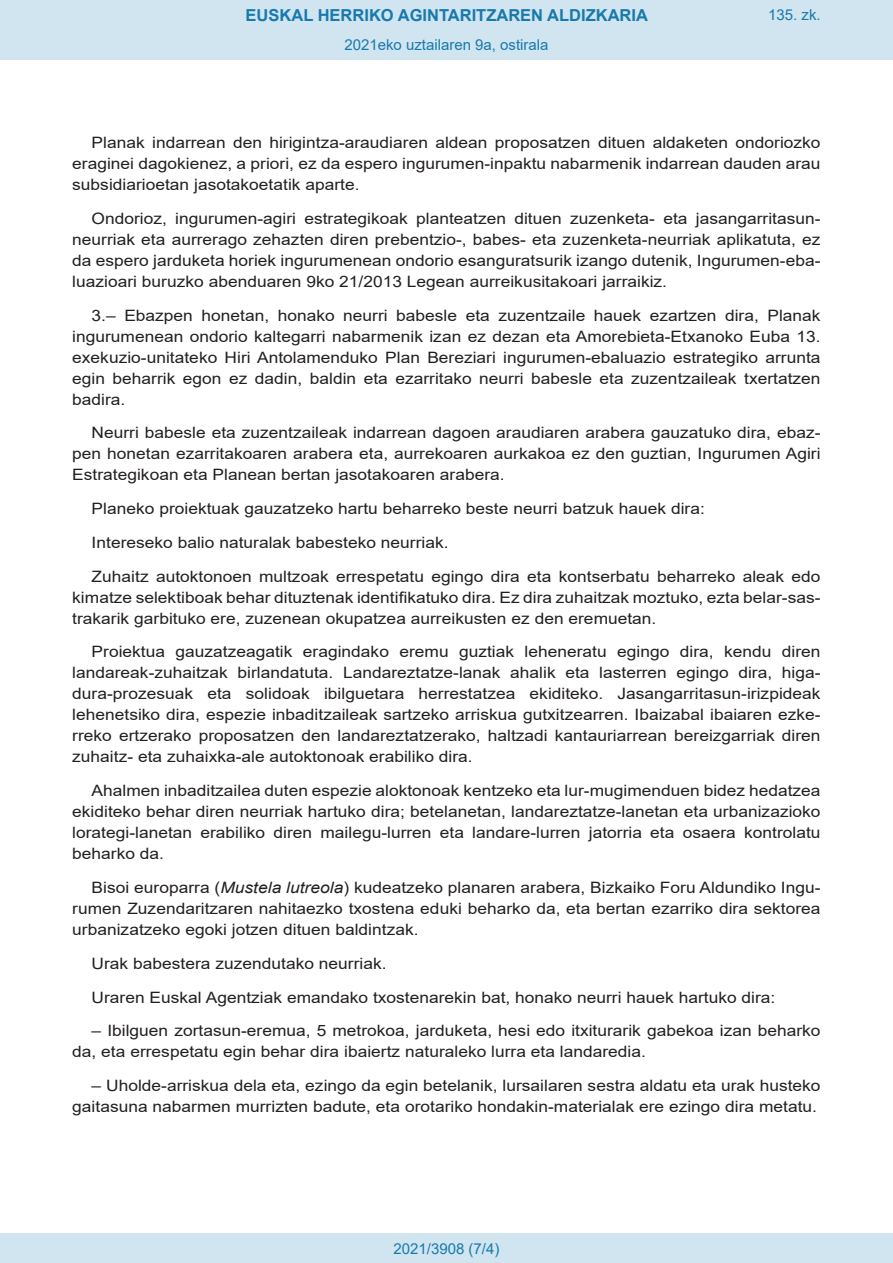
<style>
.page{position:relative;width:893px;height:1263px;background:#fff}
.page>*{position:absolute;margin:0;border:0;box-sizing:border-box;transform-origin:0 0}
.t1{font:700 16.5px "Arial";color:#1879ad}
.BOPVDetalle{font:15.6px/21px "Arial";color:#231f20;text-align:justify;scale:1.11 1}
.Paginacion_Centro{font:15px "Arial";color:#1879ad}
.s1{font-style:italic}
</style>
<div class="page">
<div style="left:0;top:0;width:893px;height:60px;background:#d0e5f0"></div>
<div style="left:0;top:1233px;width:893px;height:30px;background:#d0e5f0"></div>
<p class="t1" style="left:246px;top:3px;width:404px">EUSKAL HERRIKO AGINTARITZAREN ALDIZKARIA</p>
<p class="Paginacion_Centro" style="left:344px;top:35px;width:206px">2021eko uztailaren 9a, ostirala</p>
<p class="Paginacion_Centro" style="left:768px;top:5px;width:54px">135. zk.</p>
<p class="BOPVDetalle" style="left:72px;top:132px;width:676px;text-indent:19px">Planak indarrean den hirigintza-araudiaren aldean proposatzen dituen aldaketen ondoriozko eraginei dagokienez, a priori, ez da espero ingurumen-inpaktu nabarmenik indarrean dauden arau subsidiarioetan jasotakoetatik aparte.</p>
<p class="BOPVDetalle" style="left:72px;top:208px;width:676px;text-indent:19px">Ondorioz, ingurumen-agiri estrategikoak planteatzen dituen zuzenketa- eta jasangarritasun&shy;neurriak eta aurrerago zehazten diren prebentzio-, babes- eta zuzenketa-neurriak aplikatuta, ez da espero jarduketa horiek ingurumenean ondorio esanguratsurik izango dutenik, Ingurumen-eba&shy;luazioari buruzko abenduaren 9ko 21/2013 Legean aurreikusitakoari jarraikiz.</p>
<p class="BOPVDetalle" style="left:72px;top:305px;width:676px;text-indent:19px">3.– Ebazpen honetan, honako neurri babesle eta zuzentzaile hauek ezartzen dira, Planak ingurumenean ondorio kaltegarri nabarmenik izan ez dezan eta Amorebieta-Etxanoko Euba 13. exekuzio-unitateko Hiri Antolamenduko Plan Bereziari ingurumen-ebaluazio estrategiko arrunta egin beharrik egon ez dadin, baldin eta ezarritako neurri babesle eta zuzentzaileak txertatzen badira.</p>
<p class="BOPVDetalle" style="left:72px;top:422px;width:676px;text-indent:19px">Neurri babesle eta zuzentzaileak indarrean dagoen araudiaren arabera gauzatuko dira, ebaz&shy;pen honetan ezarritakoaren arabera eta, aurrekoaren aurkakoa ez den guztian, Ingurumen Agiri Estrategikoan eta Planean bertan jasotakoaren arabera.</p>
<p class="BOPVDetalle" style="left:92px;top:498px;width:554px">Planeko proiektuak gauzatzeko hartu beharreko beste neurri batzuk hauek dira:</p>
<p class="BOPVDetalle" style="left:92px;top:532px;width:323px">Intereseko balio naturalak babesteko neurriak.</p>
<p class="BOPVDetalle" style="left:72px;top:566px;width:676px;text-indent:19px">Zuhaitz autoktonoen multzoak errespetatu egingo dira eta kontserbatu beharreko aleak edo kimatze selektiboak behar dituztenak identifikatuko dira. Ez dira zuhaitzak moztuko, ezta belar-sas&shy;trakarik garbituko ere, zuzenean okupatzea aurreikusten ez den eremuetan.</p>
<p class="BOPVDetalle" style="left:72px;top:641px;width:676px;text-indent:19px">Proiektua gauzatzeagatik eragindako eremu guztiak leheneratu egingo dira, kendu diren landareak-zuhaitzak birlandatuta. Landareztatze-lanak ahalik eta lasterren egingo dira, higa&shy;dura-prozesuak eta solidoak ibilguetara herrestatzea ekiditeko. Jasangarritasun-irizpideak lehenetsiko dira, espezie inbaditzaileak sartzeko arriskua gutxitzearren. Ibaizabal ibaiaren ezke&shy;rreko ertzerako proposatzen den landareztatzerako, haltzadi kantauriarrean bereizgarriak diren zuhaitz- eta zuhaixka-ale autoktonoak erabiliko dira.</p>
<p class="BOPVDetalle" style="left:72px;top:780px;width:676px;text-indent:19px">Ahalmen inbaditzailea duten espezie aloktonoak kentzeko eta lur-mugimenduen bidez hedatzea ekiditeko behar diren neurriak hartuko dira; betelanetan, landareztatze-lanetan eta urbanizazioko lorategi-lanetan erabiliko diren mailegu-lurren eta landare-lurren jatorria eta osaera kontrolatu beharko da.</p>
<p class="BOPVDetalle" style="left:72px;top:877px;width:676px;text-indent:19px">Bisoi europarra (<span class="s1">Mustela lutreola</span>) kudeatzeko planaren arabera, Bizkaiko Foru Aldundiko Ingu&shy;rumen Zuzendaritzaren nahitaezko txostena eduki beharko da, eta bertan ezarriko dira sektorea urbanizatzeko egoki jotzen dituen baldintzak.</p>
<p class="BOPVDetalle" style="left:92px;top:953px;width:267px">Urak babestera zuzendutako neurriak.</p>
<p class="BOPVDetalle" style="left:92px;top:986px;width:617px">Uraren Euskal Agentziak emandako txostenarekin bat, honako neurri hauek hartuko dira:</p>
<p class="BOPVDetalle" style="left:72px;top:1020px;width:676px;text-indent:19px">– Ibilguen zortasun-eremua, 5 metrokoa, jarduketa, hesi edo itxiturarik gabekoa izan beharko da, eta errespetatu egin behar dira ibaiertz naturaleko lurra eta landaredia.</p>
<p class="BOPVDetalle" style="left:72px;top:1075px;width:676px;text-align:right">– Uholde-arriskua dela eta, ezingo da egin betelanik, lursailaren sestra aldatu eta urak husteko gaitasuna nabarmen murrizten badute, eta orotariko hondakin-materialak ere ezingo dira metatu.</p>
<p class="Paginacion_Centro" style="left:393px;top:1238px;width:107px">2021/3908 (7/4)</p>
</div>
